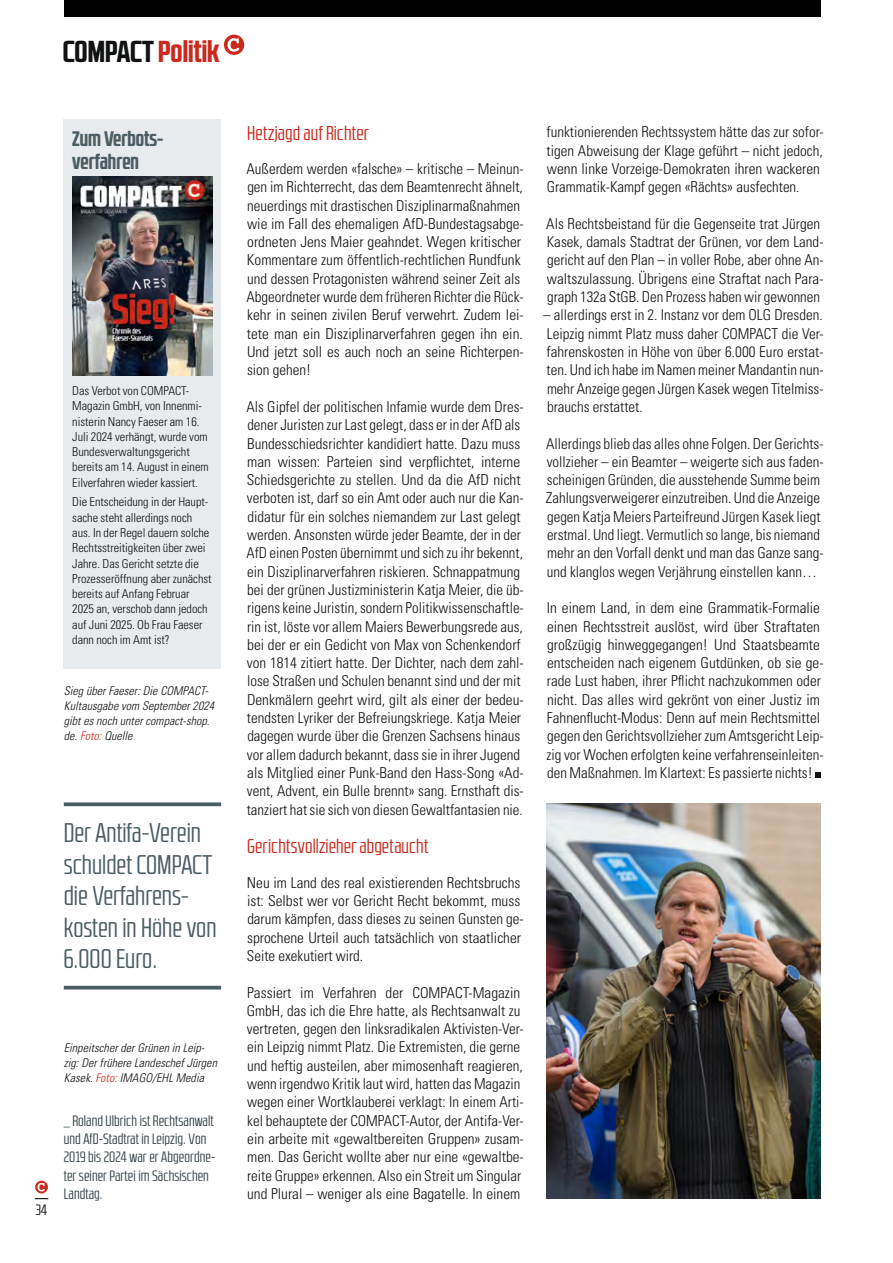
<style>
.page{position:relative;width:893px;height:1263px;background:#fff}
.page>*{position:absolute;margin:0;border:0;box-sizing:border-box;transform-origin:0 0}
.t1{font:700 30.3px "RB No 2.1 b";color:#111212}
.t2{font:27px/31.5px "RB No 2.1 b";color:#4c5d64}
.t3{font:700 21px/22.5px "RB No 2.1 b";letter-spacing:-.005em;color:#4c5d64}
.t4{font:19.95px "RB No 2.1 b";letter-spacing:.005em;color:#ca291d}
.t5{font:300 condensed 15px/18.3px "Univers LT Std";color:#111212}
.t6{font:15px/18.3px "RB No 2.1 b";letter-spacing:.005em;color:#38454b}
.t7{font:15px "RB No 2.1 b";color:#111212}
.t8{font:300 condensed 12.3px/15.3px "Univers LT Std";color:#111212}
.t9{font:italic 300 condensed 12px/15px "Univers LT Std";letter-spacing:.005em;color:#111212}
.s1{color:#ca291d}
</style>
<div class="page">
<svg style="left:815px;top:772px;width:6px;height:6px"></svg>
<svg style="left:64px;top:802px;width:157px;height:4px"></svg>
<hr style="left:64px;top:986px;width:157px;height:3px;background:#4c5d64">
<div style="left:64px;top:119px;width:157px;height:549px;background:#e7ebee"></div>
<img style="left:72px;top:177px;width:141px;height:198px">
<img style="left:546px;top:804px;width:275px;height:395px">
<svg style="left:35px;top:1181px;width:13px;height:12px"></svg>
<svg style="left:37px;top:1183px;width:8px;height:8px"></svg>
<svg style="left:35px;top:1198px;width:13px;height:1px"></svg>
<div style="left:64px;top:0;width:757px;height:16px;background:#000"></div>
<div style="left:224px;top:35px;width:20px;height:20px;background:#ca291d;border-radius:50%"></div>
<svg style="left:228px;top:38px;width:11px;height:14px"></svg>
<h1 class="t1" style="left:63px;top:34px;width:158px">COMPACT <span class="s1">Politik</span></h1>
<h3 class="t3" style="left:72px;top:127px;width:93px">Zum Verbots&shy;verfahren</h3>
<p class="t8" style="left:72px;top:383px;width:138px">Das Verbot von COMPACT-<br>Magazin GmbH, von Innenmi&shy;nisterin Nancy Faeser am 16.<br>Juli 2024 verhängt, wurde vom<br>Bundesverwaltungsgericht bereits am 14. August in einem<br>Eilverfahren wieder kassiert.</p>
<p class="t8" style="left:72px;top:494px;width:141px">Die Entscheidung in der Haupt&shy;sache steht allerdings noch aus. In der Regel dauern solche<br>Rechtsstreitigkeiten über zwei<br>Jahre. Das Gericht setzte die<br>Prozesseröffnung aber zunächst bereits auf Anfang Februar<br>2025 an, verschob dann jedoch auf Juni 2025. Ob Frau Faeser dann noch im Amt ist?</p>
<p class="t9" style="left:64px;top:683px;width:152px">Sieg über Faeser: Die COMPACT-<br>Kultausgabe vom September 2024 gibt es noch unter compact-shop. de. <span class="s1">Foto:</span> Quelle</p>
<h2 class="t2" style="left:64px;top:817px;width:154px">Der Antifa-Verein schuldet COMPACT die Verfahrens&shy;kosten in Höhe von<br>6.000 Euro.</h2>
<p class="t7" style="left:36px;top:1201px;width:13px">34</p>
<p class="t9" style="left:64px;top:1041px;width:155px">Einpeitscher der Grünen in Leip&shy;zig: Der frühere Landeschef Jürgen<br>Kasek. <span class="s1">Foto:</span> IMAGO/EHL Media</p>
<p class="t6" style="left:64px;top:1111px;width:153px">_ Roland Ulbrich ist Rechtsanwalt und AfD-Stadtrat in Leipzig. Von<br>2019 bis 2024 war er Abgeordne&shy;ter seiner Partei im Sächsischen<br>Landtag.</p>
<h3 class="t4" style="left:247px;top:122px;width:123px">Hetzjagd auf Richter</h3>
<p class="t5" style="left:247px;top:160px;width:279px">Außerdem werden «falsche» – kritische – Meinun&shy;gen im Richterrecht, das dem Beamtenrecht ähnelt, neuerdings mit drastischen Disziplinarmaßnahmen wie im Fall des ehemaligen AfD-Bundestagsabge&shy;ordneten Jens Maier geahndet. Wegen kritischer Kommentare zum öffentlich-rechtlichen Rundfunk und dessen Protagonisten während seiner Zeit als Abgeordneter wurde dem früheren Richter die Rück&shy;kehr in seinen zivilen Beruf verwehrt. Zudem lei&shy;tete man ein Disziplinarverfahren gegen ihn ein.<br>Und jetzt soll es auch noch an seine Richterpen&shy;sion gehen!</p>
<p class="t5" style="left:247px;top:397px;width:279px">Als Gipfel der politischen Infamie wurde dem Dres&shy;dener Juristen zur Last gelegt, dass er in der AfD als Bundesschiedsrichter kandidiert hatte. Dazu muss man wissen: Parteien sind verpflichtet, interne Schiedsgerichte zu stellen. Und da die AfD nicht verboten ist, darf so ein Amt oder auch nur die Kan&shy;didatur für ein solches niemandem zur Last gelegt werden. Ansonsten würde jeder Beamte, der in der AfD einen Posten übernimmt und sich zu ihr bekennt, ein Disziplinarverfahren riskieren. Schnappatmung bei der grünen Justizministerin Katja Meier, die üb&shy;rigens keine Juristin, sondern Politikwissenschaftle&shy;rin ist, löste vor allem Maiers Bewerbungsrede aus, bei der er ein Gedicht von Max von Schenkendorf von 1814 zitiert hatte. Der Dichter, nach dem zahl&shy;lose Straßen und Schulen benannt sind und der mit Denkmälern geehrt wird, gilt als einer der bedeu&shy;tendsten Lyriker der Befreiungskriege. Katja Meier dagegen wurde über die Grenzen Sachsens hinaus vor allem dadurch bekannt, dass sie in ihrer Jugend als Mitglied einer Punk-Band den Hass-Song «Ad&shy;vent, Advent, ein Bulle brennt» sang. Ernsthaft dis&shy;tanziert hat sie sich von diesen Gewaltfantasien nie.</p>
<h3 class="t4" style="left:247px;top:835px;width:183px">Gerichtsvollzieher abgetaucht</h3>
<p class="t5" style="left:247px;top:873px;width:278px">Neu im Land des real existierenden Rechtsbruchs ist: Selbst wer vor Gericht Recht bekommt, muss darum kämpfen, dass dieses zu seinen Gunsten ge&shy;sprochene Urteil auch tatsächlich von staatlicher Seite exekutiert wird.</p>
<p class="t5" style="left:247px;top:983px;width:278px">Passiert im Verfahren der COMPACT-Magazin GmbH, das ich die Ehre hatte, als Rechtsanwalt zu vertreten, gegen den linksradikalen Aktivisten-Ver&shy;ein Leipzig nimmt Platz. Die Extremisten, die gerne und heftig austeilen, aber mimosenhaft reagieren, wenn irgendwo Kritik laut wird, hatten das Magazin wegen einer Wortklauberei verklagt: In einem Arti&shy;kel behauptete der COMPACT-Autor, der Antifa-Ver&shy;ein arbeite mit «gewaltbereiten Gruppen» zusam&shy;men. Das Gericht wollte aber nur eine «gewaltbe&shy;reite Gruppe» erkennen. Also ein Streit um Singular und Plural – weniger als eine Bagatelle. In einem</p>
<p class="t5" style="left:547px;top:123px;width:278px">funktionierenden Rechtssystem hätte das zur sofor&shy;tigen Abweisung der Klage geführt – nicht jedoch, wenn linke Vorzeige-Demokraten ihren wackeren Grammatik-Kampf gegen «Rächts» ausfechten.</p>
<p class="t5" style="left:546px;top:214px;width:279px">Als Rechtsbeistand für die Gegenseite trat Jürgen Kasek, damals Stadtrat der Grünen, vor dem Land&shy;gericht auf den Plan – in voller Robe, aber ohne An&shy;waltszulassung. Übrigens eine Straftat nach Para&shy;graph 132a StGB. Den Prozess haben wir gewonnen</p>
<p class="t5" style="left:543px;top:306px;width:282px;text-align:justify">– allerdings erst in 2. Instanz vor dem OLG Dresden.<br>Leipzig nimmt Platz muss daher COMPACT die Ver&shy;fahrenskosten in Höhe von über 6.000 Euro erstat&shy;ten. Und ich habe im Namen meiner Mandantin nun&shy;mehr Anzeige gegen Jürgen Kasek wegen Titelmiss&shy;brauchs erstattet.</p>
<p class="t5" style="left:546px;top:434px;width:279px">Allerdings blieb das alles ohne Folgen. Der Gerichts&shy;vollzieher – ein Beamter – weigerte sich aus faden&shy;scheinigen Gründen, die ausstehende Summe beim Zahlungsverweigerer einzutreiben. Und die Anzeige gegen Katja Meiers Parteifreund Jürgen Kasek liegt erstmal. Und liegt. Vermutlich so lange, bis niemand mehr an den Vorfall denkt und man das Ganze sang&shy;und klanglos wegen Verjährung einstellen kann…</p>
<p class="t5" style="left:546px;top:599px;width:279px">In einem Land, in dem eine Grammatik-Formalie einen Rechtsstreit auslöst, wird über Straftaten großzügig hinweggegangen! Und Staatsbeamte entscheiden nach eigenem Gutdünken, ob sie ge&shy;rade Lust haben, ihrer Pflicht nachzukommen oder nicht. Das alles wird gekrönt von einer Justiz im Fahnenflucht-Modus: Denn auf mein Rechtsmittel gegen den Gerichtsvollzieher zum Amtsgericht Leip&shy;zig vor Wochen erfolgten keine verfahrenseinleiten&shy;den Maßnahmen. Im Klartext: Es passierte nichts!</p>
</div>
